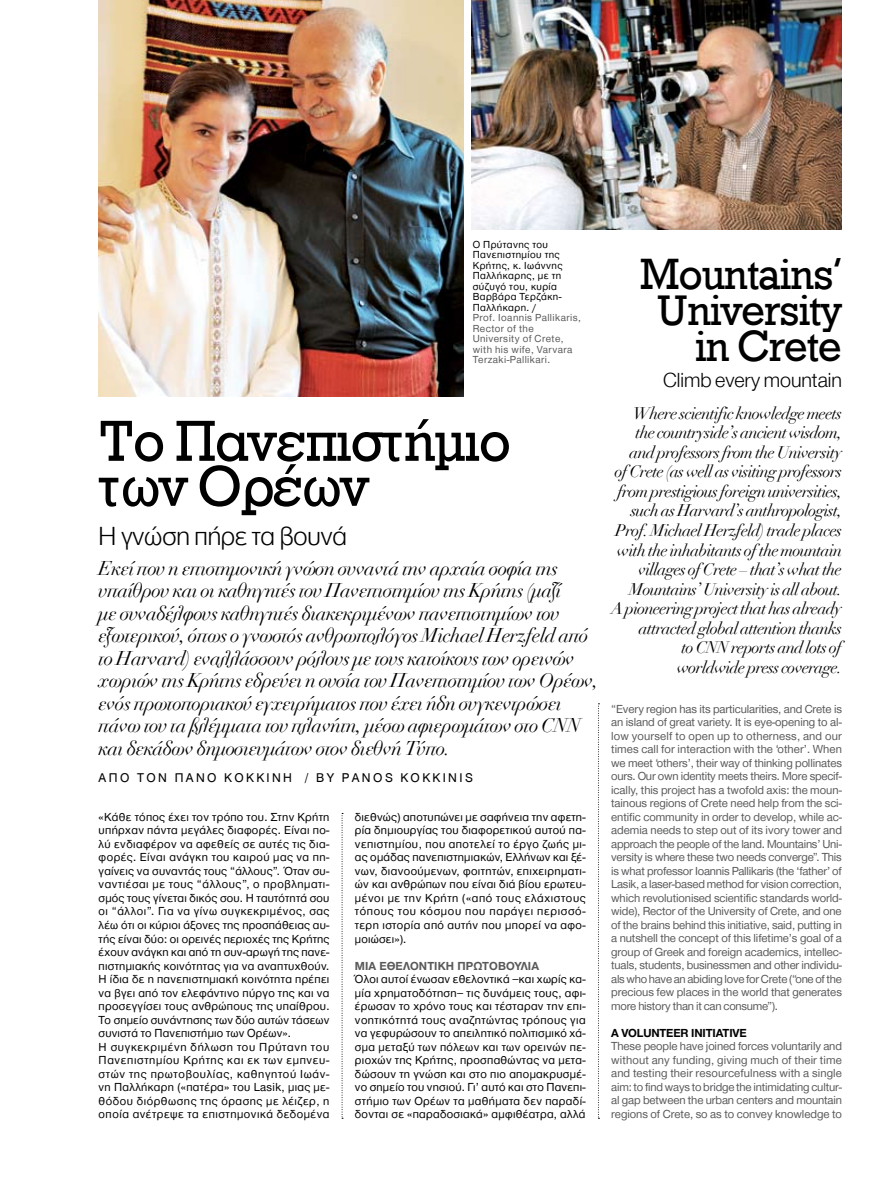
<style>
.page{position:relative;width:893px;height:1191px;background:#fff}
.page>*{position:absolute;margin:0;border:0;box-sizing:border-box;transform-origin:0 0}
.t1{font:60px/45px "UB Rockwell";letter-spacing:-.015em;color:#000}
.t2{font:45px/36px "UB Rockwell";letter-spacing:-.015em;color:#000;text-align:right}
.t3{font:300 27px "Helvetica Neue Greek";letter-spacing:-.005em;color:#000}
.t4{font:300 21px "Helvetica Neue Greek";letter-spacing:-.005em;color:#000}
.t5{font:italic 19.5px/22.5px "PF Bodoni PF";letter-spacing:-.02em;color:#000}
.t6{font:italic 16.5px/19.5px "PF Bodoni PF";letter-spacing:-.035em;color:#000;text-align:right}
.t7{font:12px/13.5px "Helvetica Neue Greek";letter-spacing:.025em;color:#000;text-align:justify}
.t8{font:12px/13.5px "Helvetica Neue Greek";letter-spacing:-.005em;color:#58595b;text-align:justify}
.t9{font:12px "UB Helvetica";letter-spacing:.2em;color:#000}
.t10{font:700 12px "Helvetica Neue Greek";letter-spacing:.01em;color:#58595b}
.t11{font:700 12px "Helvetica Neue Greek";letter-spacing:-.01em;color:#000}
.t12{font:10.5px/10.5px "Helvetica Neue Greek";letter-spacing:.04em;color:#000}
.t13{font:10.5px/10.5px "Helvetica Neue Greek";letter-spacing:.04em;color:#58595b}
</style>
<div class="page">
<img style="left:472px;top:0;width:370px;height:230px">
<img style="left:99px;top:0;width:364px;height:396px">
<svg style="left:598px;top:703px;width:1px;height:416px"></svg>
<svg style="left:342px;top:813px;width:1px;height:306px"></svg>
<p class="t12" style="left:473px;top:239px;width:91px">Ο Πρύτανης του<br>Πανεπιστημίου της<br>Κρήτης, κ. Ιωάννης<br>Παλλήκαρης, με τη σύζυγό του, κυρία<br>Βαρβάρα Τερζάκη-<br>Παλλήκαρη. /</p>
<p class="t13" style="left:473px;top:312px;width:110px">Prof. Ioannis Pallikaris,<br>Rector of the<br>University of Crete, with his wife, Varvara<br>Terzaki-Pallikari.</p>
<h1 class="t1" style="left:99px;top:417px;width:414px">Το Πανεπιστήμιο των Ορέων</h1>
<h3 class="t3" style="left:99px;top:521px;width:250px">Η γνώση πήρε τα βουνά</h3>
<p class="t5" style="left:99px;top:557px;width:501px">Εκεί που η επιστημονική γνώση συναντά την αρχαία σοφία της υπαίθρου και οι καθηγητές του Πανεπιστημίου της Κρήτης (μαζί<br>με συναδέλφους καθηγητές διακεκριμένων πανεπιστημίων του εξωτερικού, όπως ο γνωστός ανθρωπολόγος Michael Herzfeld από το Harvard) εναλλάσσουν ρόλους με τους κατοίκους των ορεινών χωριών της Κρήτης εδρεύει η ουσία του Πανεπιστημίου των Ορέων, ενός πρωτοποριακού εγχειρήματος που έχει ήδη συγκεντρώσει πάνω του τα βλέμματα του πλανήτη, μέσω αφιερωμάτων στο CNN και δεκάδων δημοσιευμάτων στον διεθνή Τύπο.</p>
<p class="t9" style="left:99px;top:770px;width:376px">ΑΠΟ ΤΟΝ Π AΝΟ ΚΟΚΚ ΙΝΗ / BY PANOS KOKK INIS</p>
<p class="t7" style="left:99px;top:810px;width:232px;text-align:left">«Κάθε τόπος έχει τον τρόπο του. Στην Κρήτη υπήρχαν πάντα μεγάλες διαφορές. Είναι πο&shy;λύ ενδιαφέρον να αφεθείς σε αυτές τις δια&shy;φορές. Είναι ανάγκη του καιρού μας να πη&shy;γαίνεις να συναντάς τους “άλλους”. Όταν συ&shy;ναντιέσαι με τους “άλλους”, ο προβληματι&shy;σμός τους γίνεται δικός σου. Η ταυτότητά σου οι “άλλοι”. Για να γίνω συγκεκριμένος, σας λέω ότι οι κύριοι άξονες της προσπάθειας αυ&shy;τής είναι δύο: οι ορεινές περιοχές της Κρήτης έχουν ανάγκη και από τη συν-αρωγή της πανε&shy;πιστημιακής κοινότητας για να αναπτυχθούν.<br>Η ίδια δε η πανεπιστημιακή κοινότητα πρέπει να βγει από τον ελεφάντινο πύργο της και να προσεγγίσει τους ανθρώπους της υπαίθρου.<br>Το σημείο συνάντησης των δύο αυτών τάσεων συνιστά το Πανεπιστήμιο των Ορέων».<br>Η συγκεκριμένη δήλωση του Πρύτανη του Πανεπιστημίου Κρήτης και εκ των εμπνευ&shy;στών της πρωτοβουλίας, καθηγητού Ιωάν&shy;νη Παλλήκαρη («πατέρα» του Lasik, μιας με&shy;θόδου διόρθωσης της όρασης με λέιζερ, η οποία ανέτρεψε τα επιστημονικά δεδομένα</p>
<p class="t7" style="left:355px;top:810px;width:232px">διεθνώς) αποτυπώνει με σαφήνεια την αφετη&shy;ρία δημιουργίας του διαφορετικού αυτού πα&shy;νεπιστημίου, που αποτελεί το έργο ζωής μι&shy;ας ομάδας πανεπιστημιακών, Ελλήνων και ξέ&shy;νων, διανοούμενων, φοιτητών, επιχειρηματι&shy;ών και ανθρώπων που είναι διά βίου ερωτευ&shy;μένοι με την Κρήτη («από τους ελάχιστους τόπους του κόσμου που παράγει περισσό&shy;τερη ιστορία από αυτήν που μπορεί να αφο&shy;μοιώσει»).</p>
<p class="t10" style="left:355px;top:959px;width:186px">ΜΙΑ ΕΘΕΛΟΝΤΙΚΗ ΠΡΩΤΟΒΟΥΛΙΑ</p>
<p class="t7" style="left:355px;top:972px;width:232px">Όλοι αυτοί ένωσαν εθελοντικά –και χωρίς κα&shy;μία χρηματοδότηση– τις δυνάμεις τους, αφι&shy;έρωσαν το χρόνο τους και τέσταραν την επι&shy;νοητικότητά τους αναζητώντας τρόπους για να γεφυρώσουν το απειλητικό πολιτισμικό χά&shy;σμα μεταξύ των πόλεων και των ορεινών πε&shy;ριοχών της Κρήτης, προσπαθώντας να μετα&shy;δώσουν τη γνώση και στο πιο απομακρυσμέ&shy;νο σημείο του νησιού. Γι’ αυτό και στο Πανεπι&shy;στήμιο των Ορέων τα μαθήματα δεν παραδί&shy;δονται σε «παραδοσιακά» αμφιθέατρα, αλλά</p>
<h2 class="t2" style="left:640px;top:255px;width:203px">Mountains’<br>University in Crete</h2>
<h3 class="t4" style="left:663px;top:368px;width:180px">Climb every mountain</h3>
<p class="t6" style="left:611px;top:404px;width:232px">Where scientific knowledge meets the countryside’s ancient wisdom, and professors from the University<br>of Crete (as well as visiting professors from prestigious foreign universities, such as Harvard’s anthropologist, Prof. Michael Herzfeld) trade places with the inhabitants of the mountain villages of Crete – that’s what the Mountains’ University is all about.<br>A pioneering project that has already attracted global attention thanks<br>to CNN reports and lots of worldwide press coverage.</p>
<p class="t8" style="left:611px;top:702px;width:232px">“Every region has its particularities, and Crete is an island of great variety. It is eye-opening to al&shy;low yourself to open up to otherness, and our times call for interaction with the ‘other’. When we meet ‘others’, their way of thinking pollinates ours. Our own identity meets theirs. More specif&shy;ically, this project has a twofold axis: the moun&shy;tainous regions of Crete need help from the sci&shy;entific community in order to develop, while ac&shy;ademia needs to step out of its ivory tower and approach the people of the land. Mountains’ Uni&shy;versity is where these two needs converge”. This is what professor Ioannis Pallikaris (the ‘father’ of Lasik, a laser-based method for vision correction, which revolutionised scientific standards world&shy;wide), Rector of the University of Crete, and one of the brains behind this initiative, said, putting in a nutshell the concept of this lifetime’s goal of a group of Greek and foreign academics, intellec&shy;tuals, students, businessmen and other individu&shy;als who have an abiding love for Crete (“one of the precious few places in the world that generates more history than it can consume”).</p>
<p class="t11" style="left:611px;top:1026px;width:137px">A VOLUNTEER INITIATIVE</p>
<p class="t8" style="left:611px;top:1039px;width:232px">These people have joined forces voluntarily and without any funding, giving much of their time and testing their resourcefulness with a single aim: to find ways to bridge the intimidating cultur&shy;al gap between the urban centers and mountain regions of Crete, so as to convey knowledge to</p>
</div>
